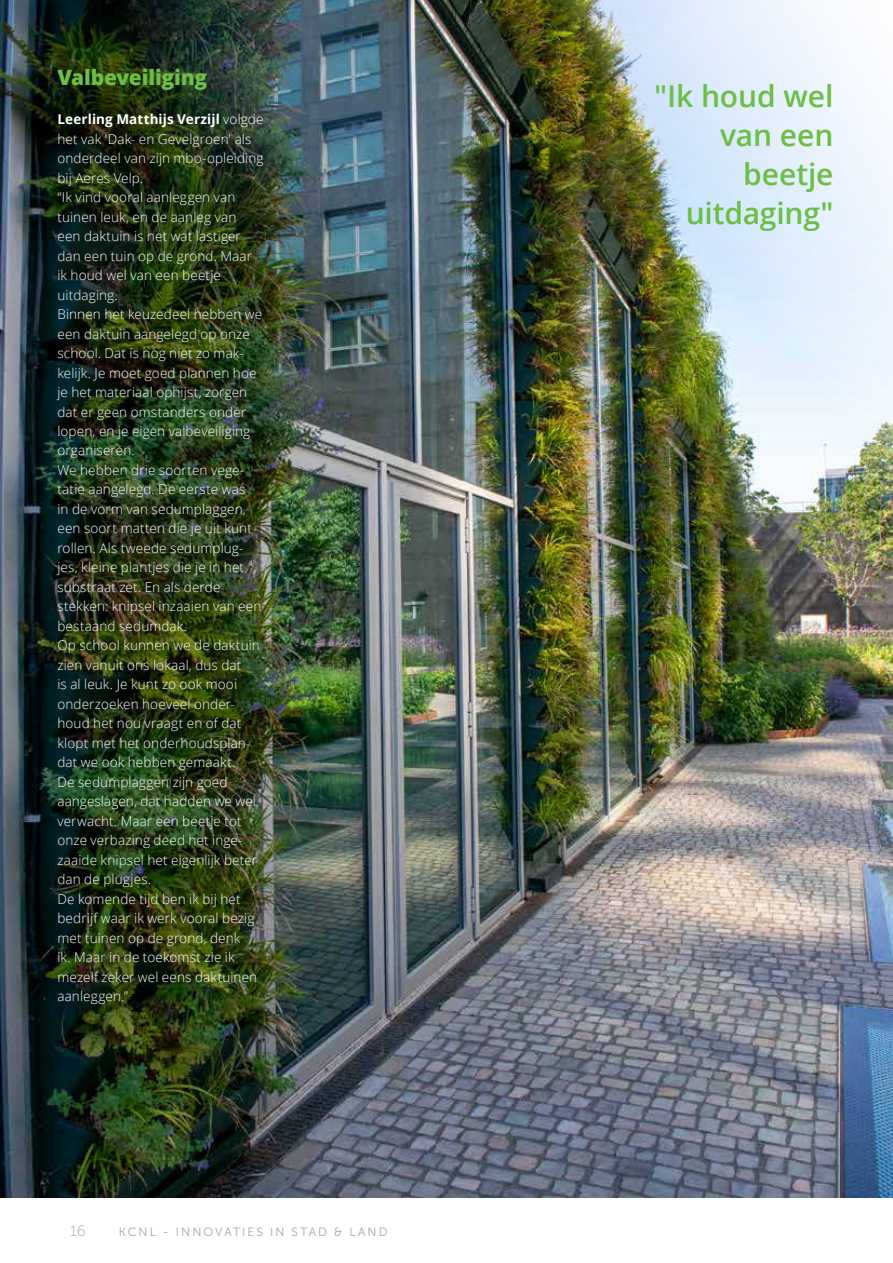
<style>
.page{position:relative;width:893px;height:1263px;background:#fff}
.page>*{position:absolute;margin:0;border:0;box-sizing:border-box;transform-origin:0 0}
.t1{font:600 30px/39px "Open Sans";letter-spacing:-.005em;color:#6cbe45;text-align:right}
.t2{font:800 21px "Open Sans";letter-spacing:-.01em;color:#6cbe45}
.t3{font:15px "Museo Sans 100";color:#a3a5a8}
.t4{font:300 13.5px/19.5px "Open Sans";letter-spacing:.01em;color:#fff}
.t5{font:12px "Museo Sans 300";letter-spacing:.175em;color:#a3a5a8}
.s1{font-weight:700}
</style>
<div class="page">
<img style="left:0;top:0;width:893px;height:1197px">
<h2 class="t2" style="left:57px;top:61px;width:151px">Valbeveiliging</h2>
<p class="t4" style="left:57px;top:109px;width:208px"><span class="s1">Leerling Matthijs Verzijl</span> volgde het vak 'Dak- en Gevelgroen' als onderdeel van zijn mbo-opleiding bij Aeres Velp.<br>“Ik vind vooral aanleggen van tuinen leuk, en de aanleg van<br>een daktuin is net wat lastiger dan een tuin op de grond. Maar ik houd wel van een beetje uitdaging.<br>Binnen het keuzedeel hebben we een daktuin aangelegd op onze school. Dat is nog niet zo mak&shy;kelijk. Je moet goed plannen hoe je het materiaal ophijst, zorgen dat er geen omstanders onder lopen, en je eigen valbeveiliging organiseren.<br>We hebben drie soorten vege&shy;tatie aangelegd. De eerste was<br>in de vorm van sedumplaggen, een soort matten die je uit kunt rollen. Als tweede sedumplug&shy;jes, kleine plantjes die je in het substraat zet. En als derde stekken: knipsel inzaaien van een bestaand sedumdak.<br>Op school kunnen we de daktuin zien vanuit ons lokaal, dus dat<br>is al leuk. Je kunt zo ook mooi onderzoeken hoeveel onder&shy;houd het nou vraagt en of dat klopt met het onderhoudsplan dat we ook hebben gemaakt.<br>De sedumplaggen zijn goed aangeslagen, dat hadden we wel verwacht. Maar een beetje tot onze verbazing deed het inge&shy;zaaide knipsel het eigenlijk beter dan de plugjes.<br>De komende tijd ben ik bij het bedrijf waar ik werk vooral bezig met tuinen op de grond, denk<br>ik. Maar in de toekomst zie ik mezelf zeker wel eens daktuinen aanleggen.”</p>
<p class="t3" style="left:70px;top:1222px;width:17px">16</p>
<p class="t5" style="left:119px;top:1225px;width:270px">KCNL - INNOVATIES IN STAD &amp; LAND</p>
<h1 class="t1" style="left:654px;top:76px;width:181px">"Ik houd wel van een beetje uitdaging"</h1>
</div>
